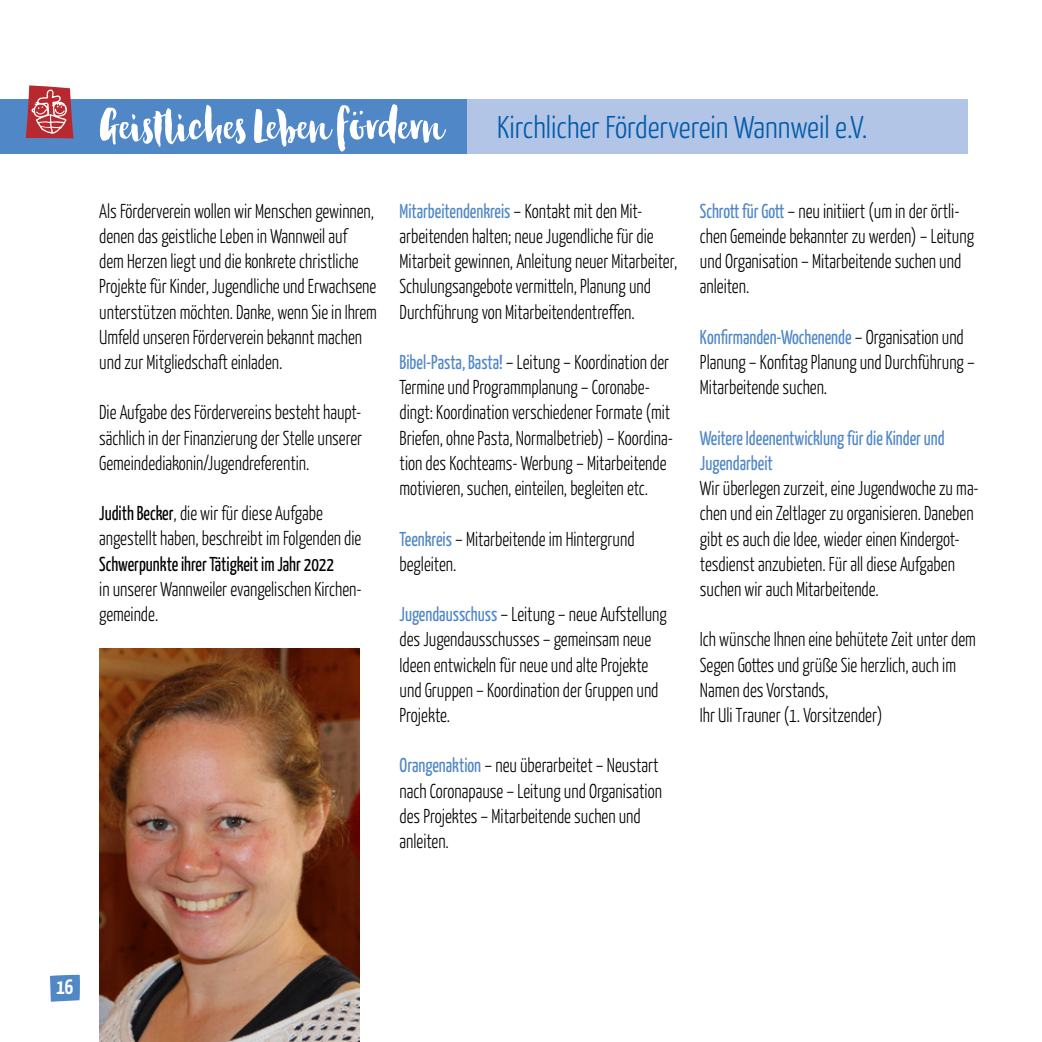
<style>
.page{position:relative;width:1042px;height:1042px;background:#fff}
.page>*{position:absolute;margin:0;border:0;box-sizing:border-box;transform-origin:0 0}
.t1{font:56px "Habanerosuli";color:#fff}
.t2{font:300 31.5px "Yanone Kaffeesatz";color:#005baa}
.t3{font:700 21px "Yanone Kaffeesatz";color:#fff}
.t4{font:300 20.12px/25.2px "Yanone Kaffeesatz";color:#000;scale:.9 1}
.t5{font:20.12px/25.2px "Yanone Kaffeesatz";color:#5087c7;scale:.9 1}
.t6{font:20.12px "Yanone Kaffeesatz";color:#000;scale:.9 1}
.s1{font-weight:400}
.s2{font-weight:400;color:#5087c7}
</style>
<div class="page">
<svg style="left:50px;top:975px;width:30px;height:26px"></svg>
<div style="left:0;top:99px;width:967px;height:55px;background:#b3c5e6"></div>
<div style="left:0;top:99px;width:466px;height:55px;background:#5087c7"></div>
<svg style="left:26px;top:85px;width:47px;height:53px;background:#c35c63"></svg>
<img style="left:99px;top:649px;width:261px;height:393px">
<h1 class="t1" style="left:99px;top:97px;width:346px">Geistliches Leben fördern</h1>
<h2 class="t2" style="left:497px;top:108px;width:372px">Kirchlicher Förderverein Wannweil e.V.</h2>
<p class="t4" style="left:99px;top:198px;width:310px">Als Förderverein wollen wir Menschen gewinnen, denen das geistliche Leben in Wannweil auf<br>dem Herzen liegt und die konkrete christliche Projekte für Kinder, Jugendliche und Erwachsene unterstützen möchten. Danke, wenn Sie in Ihrem Umfeld unseren Förderverein bekannt machen und zur Mitgliedschaft einladen.</p>
<p class="t4" style="left:99px;top:399px;width:294px;text-align:justify">Die Aufgabe des Fördervereins besteht haupt&shy;sächlich in der Finanzierung der Stelle unserer Gemeindediakonin/Jugendreferentin.</p>
<p class="t4" style="left:99px;top:500px;width:293px"><span class="s1">Judith Becker</span>, die wir für diese Aufgabe angestellt haben, beschreibt im Folgenden die</p>
<p class="t6" style="left:99px;top:551px;width:262px">Schwerpunkte ihrer Tätigkeit im Jahr 2022</p>
<p class="t4" style="left:99px;top:576px;width:293px">in unserer Wannweiler evangelischen Kirchen&shy;gemeinde.</p>
<p class="t4" style="left:399px;top:198px;width:310px"><span class="s2">Mitarbeitendenkreis</span> – Kontakt mit den Mit&shy;arbeitenden halten; neue Jugendliche für die Mitarbeit gewinnen, Anleitung neuer Mitarbeiter, Schulungsangebote vermitteln, Planung und Durchführung von Mitarbeitendentreffen.</p>
<p class="t4" style="left:400px;top:349px;width:305px"><span class="s2">Bibel-Pasta, Basta!</span> – Leitung – Koordination der Termine und Programmplanung – Coronabe&shy;dingt: Koordination verschiedener Formate (mit Briefen, ohne Pasta, Normalbetrieb) – Koordina&shy;tion des Kochteams- Werbung – Mitarbeitende motivieren, suchen, einteilen, begleiten etc.</p>
<p class="t4" style="left:400px;top:525px;width:263px"><span class="s2">Teenkreis</span> – Mitarbeitende im Hintergrund begleiten.</p>
<p class="t4" style="left:400px;top:601px;width:298px"><span class="s2">Jugendausschuss</span> – Leitung – neue Aufstellung des Jugendausschusses – gemeinsam neue Ideen entwickeln für neue und alte Projekte und Gruppen – Koordination der Gruppen und Projekte.</p>
<p class="t4" style="left:400px;top:752px;width:293px"><span class="s2">Orangenaktion</span> – neu überarbeitet – Neustart nach Coronapause – Leitung und Organisation des Projektes – Mitarbeitende suchen und anleiten.</p>
<p class="t4" style="left:700px;top:198px;width:306px"><span class="s2">Schrott für Gott</span> – neu initiiert (um in der örtli&shy;chen Gemeinde bekannter zu werden) – Leitung und Organisation – Mitarbeitende suchen und anleiten.</p>
<p class="t4" style="left:700px;top:324px;width:307px"><span class="s2">Konfirmanden-Wochenende</span> – Organisation und<br>Planung – Konfitag Planung und Durchführung –<br>Mitarbeitende suchen.</p>
<p class="t5" style="left:700px;top:424px;width:273px">Weitere Ideenentwicklung für die Kinder und<br>Jugendarbeit</p>
<p class="t4" style="left:700px;top:475px;width:311px">Wir überlegen zurzeit, eine Jugendwoche zu ma&shy;chen und ein Zeltlager zu organisieren. Daneben gibt es auch die Idee, wieder einen Kindergot&shy;tesdienst anzubieten. Für all diese Aufgaben suchen wir auch Mitarbeitende.</p>
<p class="t4" style="left:700px;top:626px;width:308px">Ich wünsche Ihnen eine behütete Zeit unter dem Segen Gottes und grüße Sie herzlich, auch im Namen des Vorstands,<br>Ihr Uli Trauner (1. Vorsitzender)</p>
<p class="t3" style="left:57px;top:974px;width:18px">16</p>
</div>
